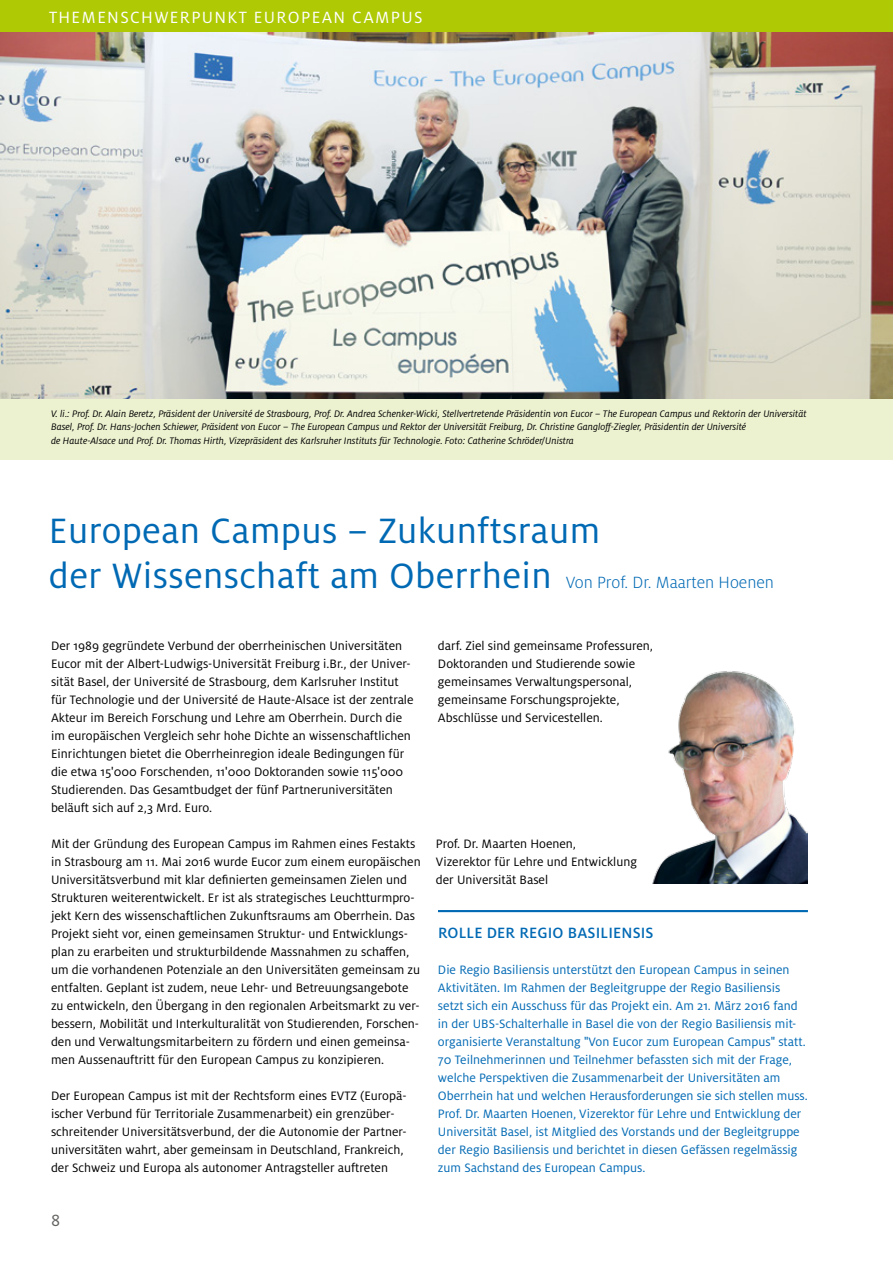
<style>
.page{position:relative;width:893px;height:1263px;background:#fff}
.page>*{position:absolute;margin:0;border:0;box-sizing:border-box;transform-origin:0 0}
.t1{font:39px/45px "Milo Pro";letter-spacing:.01em;color:#0069b4}
.t2{font:18px "Milo Pro";letter-spacing:.075em;color:#fff}
.t3{font:18px "Milo Pro";color:#636362}
.t4{font:500 16.5px "Milo Pro";letter-spacing:.01em;color:#0069b4}
.t5{font:13.5px/18px "Milo Pro";color:#000}
.t6{font:13.5px/18px "Milo Pro";color:#0069b4}
.t7{font:italic 10.5px/13.5px "Milo Pro";color:#000}
.s1{font-weight:300;font-size:18px}
</style>
<div class="page">
<img style="left:0;top:32px;width:893px;height:367px">
<div style="left:0;top:0;width:893px;height:32px;background:#afca05"></div>
<hr style="left:438px;top:910px;width:370px;height:2px;background:#0069b4">
<img style="left:652px;top:671px;width:156px;height:213px">
<div style="left:0;top:399px;width:893px;height:61px;background:#ecf2d0"></div>
<h2 class="t2" style="left:49px;top:7px;width:375px">THEMENSCHWERPUNKT EUROPEAN CAMPUS</h2>
<p class="t7" style="left:51px;top:407px;width:757px">V. li.: Prof. Dr. Alain Beretz, Präsident der Université de Strasbourg, Prof. Dr. Andrea Schenker-Wicki, Stellvertretende Präsidentin von Eucor – The European Campus und Rektorin der Universität<br>Basel, Prof. Dr. Hans-Jochen Schiewer, Präsident von Eucor – The European Campus und Rektor der Universität Freiburg, Dr. Christine Gangloff-Ziegler, Präsidentin der Université<br>de Haute-Alsace und Prof. Dr. Thomas Hirth, Vizepräsident des Karlsruher Instituts für Technologie. Foto: Catherine Schröder/Unistra</p>
<h1 class="t1" style="left:49px;top:508px;width:726px">European Campus – Zukunftsraum<br>der Wissenschaft am Oberrhein <span class="s1">Von Prof. Dr. Maarten Hoenen</span></h1>
<p class="t5" style="left:51px;top:636px;width:364px">Der 1989 gegründete Verbund der oberrheinischen Universitäten Eucor mit der Albert-Ludwigs-Universität Freiburg i.Br., der Univer&shy;sität Basel, der Université de Strasbourg, dem Karlsruher Institut für Technologie und der Université de Haute-Alsace ist der zentrale Akteur im Bereich Forschung und Lehre am Oberrhein. Durch die im europäischen Vergleich sehr hohe Dichte an wissenschaftlichen Einrichtungen bietet die Oberrheinregion ideale Bedingungen für die etwa 15'000 Forschenden, 11'000 Doktoranden sowie 115'000<br>Studierenden. Das Gesamtbudget der fünf Partneruniversitäten beläuft sich auf 2,3 Mrd. Euro.</p>
<p class="t5" style="left:51px;top:834px;width:371px">Mit der Gründung des European Campus im Rahmen eines Festakts in Strasbourg am 11. Mai 2016 wurde Eucor zum einem europäischen Universitätsverbund mit klar definierten gemeinsamen Zielen und Strukturen weiterentwickelt. Er ist als strategisches Leuchtturmpro&shy;jekt Kern des wissenschaftlichen Zukunftsraums am Oberrhein. Das Projekt sieht vor, einen gemeinsamen Struktur- und Entwicklungs&shy;plan zu erarbeiten und strukturbildende Massnahmen zu schaffen, um die vorhandenen Potenziale an den Universitäten gemeinsam zu entfalten. Geplant ist zudem, neue Lehr- und Betreuungsangebote zu entwickeln, den Übergang in den regionalen Arbeitsmarkt zu ver&shy;bessern, Mobilität und Interkulturalität von Studierenden, Forschen&shy;den und Verwaltungsmitarbeitern zu fördern und einen gemeinsa&shy;men Aussenauftritt für den European Campus zu konzipieren.</p>
<p class="t5" style="left:51px;top:1086px;width:357px">Der European Campus ist mit der Rechtsform eines EVTZ (Europä&shy;ischer Verbund für Territoriale Zusammenarbeit) ein grenzüber&shy;schreitender Universitätsverbund, der die Autonomie der Partner&shy;universitäten wahrt, aber gemeinsam in Deutschland, Frankreich, der Schweiz und Europa als autonomer Antragsteller auftreten</p>
<h2 class="t3" style="left:51px;top:1210px;width:11px">8</h2>
<p class="t5" style="left:438px;top:636px;width:217px">darf. Ziel sind gemeinsame Professuren, Doktoranden und Studierende sowie gemeinsames Verwaltungspersonal, gemeinsame Forschungsprojekte, Abschlüsse und Servicestellen.</p>
<p class="t5" style="left:436px;top:834px;width:203px">Prof. Dr. Maarten Hoenen,<br>Vizerektor für Lehre und Entwicklung der Universität Basel</p>
<p class="t4" style="left:438px;top:923px;width:217px">ROLLE DER REGIO BASILIENSIS</p>
<p class="t6" style="left:438px;top:960px;width:371px">Die Regio Basiliensis unterstützt den European Campus in seinen Aktivitäten. Im Rahmen der Begleitgruppe der Regio Basiliensis setzt sich ein Ausschuss für das Projekt ein. Am 21. März 2016 fand in der UBS-Schalterhalle in Basel die von der Regio Basiliensis mit&shy;organisierte Veranstaltung "Von Eucor zum European Campus" statt.<br>70 Teilnehmerinnen und Teilnehmer befassten sich mit der Frage, welche Perspektiven die Zusammenarbeit der Universitäten am Oberrhein hat und welchen Herausforderungen sie sich stellen muss.<br>Prof. Dr. Maarten Hoenen, Vizerektor für Lehre und Entwicklung der Universität Basel, ist Mitglied des Vorstands und der Begleitgruppe der Regio Basiliensis und berichtet in diesen Gefässen regelmässig zum Sachstand des European Campus.</p>
</div>
